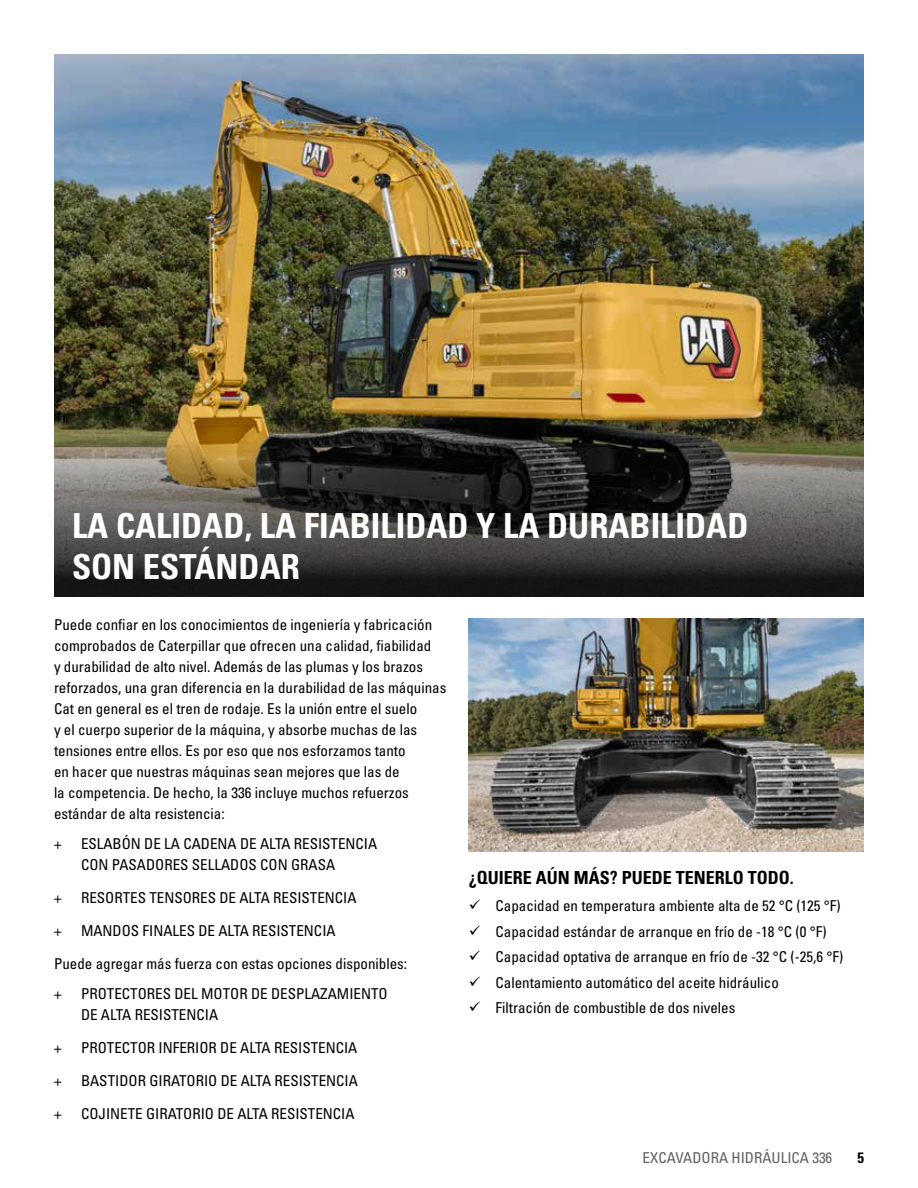
<style>
.page{position:relative;width:918px;height:1188px;background:#fff}
.page>*{position:absolute;margin:0;border:0;box-sizing:border-box;transform-origin:0 0}
.Headline_small_white{font:34.5px/41.4px "Univers LTCYR 67 Bold Cond";color:#fff}
.Headline_small_black{font:18px "Univers LTCYR 67 Bold Cond";color:#000}
.Body_copy{font:condensed 15px/21px "Univers LTCYR 57";color:#000}
.t1{font:condensed 15px "Univers LTCYR 57";color:#5e6263}
.t2{font:15px "Univers LTCYR 67 Bold Cond";color:#000}
</style>
<div class="page">
<img style="left:54px;top:54px;width:810px;height:140px">
<img style="left:54px;top:194px;width:810px;height:403px">
<img style="left:468px;top:618px;width:396px;height:234px">
<p class="Headline_small_white" style="left:72px;top:504px;width:678px">LA CALIDAD, LA FIABILIDAD Y LA DURABILIDAD<br>SON ESTÁNDAR</p>
<p class="Body_copy" style="left:54px;top:614px;width:394px">Puede confiar en los conocimientos de ingeniería y fabricación comprobados de Caterpillar que ofrecen una calidad, fiabilidad<br>y durabilidad de alto nivel. Además de las plumas y los brazos reforzados, una gran diferencia en la durabilidad de las máquinas Cat en general es el tren de rodaje. Es la unión entre el suelo<br>y el cuerpo superior de la máquina, y absorbe muchas de las tensiones entre ellos. Es por eso que nos esforzamos tanto<br>en hacer que nuestras máquinas sean mejores que las de<br>la competencia. De hecho, la 336 incluye muchos refuerzos estándar de alta resistencia:</p>
<p class="Body_copy" style="left:54px;top:833px;width:9px">+</p>
<p class="Body_copy" style="left:81px;top:833px;width:298px">ESLABÓN DE LA CADENA DE ALTA RESISTENCIA<br>CON PASADORES SELLADOS CON GRASA</p>
<p class="Body_copy" style="left:54px;top:887px;width:9px">+</p>
<p class="Body_copy" style="left:81px;top:887px;width:277px">RESORTES TENSORES DE ALTA RESISTENCIA</p>
<p class="Body_copy" style="left:54px;top:920px;width:9px">+</p>
<p class="Body_copy" style="left:81px;top:920px;width:256px">MANDOS FINALES DE ALTA RESISTENCIA</p>
<p class="Body_copy" style="left:54px;top:953px;width:355px">Puede agregar más fuerza con estas opciones disponibles:</p>
<p class="Body_copy" style="left:54px;top:983px;width:9px">+</p>
<p class="Body_copy" style="left:81px;top:983px;width:308px">PROTECTORES DEL MOTOR DE DESPLAZAMIENTO<br>DE ALTA RESISTENCIA</p>
<p class="Body_copy" style="left:54px;top:1037px;width:9px">+</p>
<p class="Body_copy" style="left:81px;top:1037px;width:278px">PROTECTOR INFERIOR DE ALTA RESISTENCIA</p>
<p class="Body_copy" style="left:54px;top:1070px;width:9px">+</p>
<p class="Body_copy" style="left:81px;top:1070px;width:278px">BASTIDOR GIRATORIO DE ALTA RESISTENCIA</p>
<p class="Body_copy" style="left:54px;top:1103px;width:9px">+</p>
<p class="Body_copy" style="left:81px;top:1103px;width:275px">COJINETE GIRATORIO DE ALTA RESISTENCIA</p>
<p class="Headline_small_black" style="left:469px;top:867px;width:326px">¿QUIERE AÚN MÁS? PUEDE TENERLO TODO.</p>
<p class="Body_copy" style="left:469px;top:895px;width:374px">✓ Capacidad en temperatura ambiente alta de 52 °C (125 °F)</p>
<p class="Body_copy" style="left:469px;top:921px;width:359px">✓ Capacidad estándar de arranque en frío de -18 °C (0 °F)</p>
<p class="Body_copy" style="left:469px;top:946px;width:376px">✓ Capacidad optativa de arranque en frío de -32 °C (-25,6 °F)</p>
<p class="Body_copy" style="left:469px;top:972px;width:312px">✓ Calentamiento automático del aceite hidráulico</p>
<p class="Body_copy" style="left:469px;top:997px;width:268px">✓ Filtración de combustible de dos niveles</p>
<p class="t1" style="left:643px;top:1148px;width:191px">EXCAVADORA HIDRÁULICA 336</p>
<p class="t2" style="left:857px;top:1148px;width:8px">5</p>
</div>
